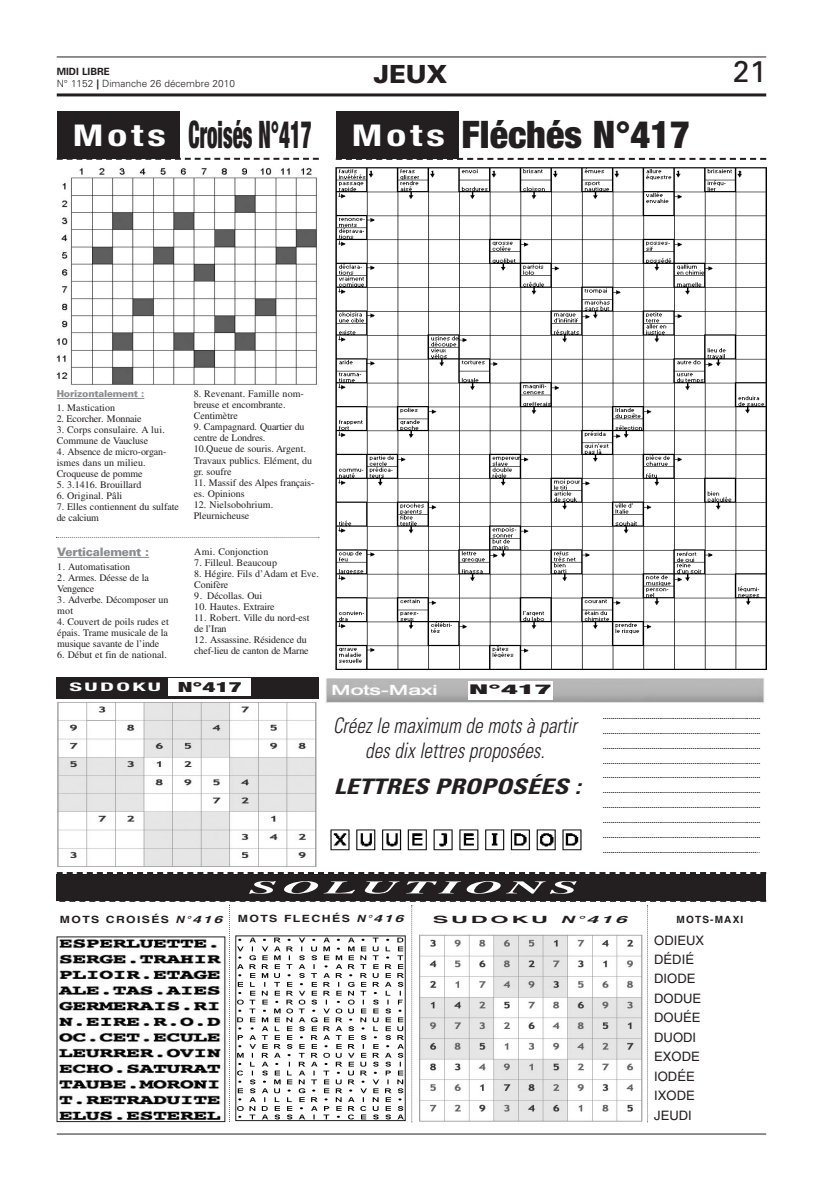
<style>
.page{position:relative;width:823px;height:1191px;background:#fff}
.page>*{position:absolute;margin:0;border:0;box-sizing:border-box;transform-origin:0 0}
.t1{font:900 condensed 38px "Helvetica Neue";color:#231f20;scale:.55 1}
.t2{font:900 condensed 38px "Helvetica Neue";color:#231f20}
.t3{font:30px "Univers";color:#231f20}
.t4{font:900 25px "Univers";color:#231f20}
.t5{font:italic 300 condensed 21.3px/25.6px "Univers";color:#231f20;text-align:center;scale:.9 1}
.t6{font:italic 700 condensed 21.3px "Univers";color:#231f20;scale:1.25 1}
.t7{font:italic 700 18px "Times";letter-spacing:.1em;color:#fff;scale:2.85 1}
.t8{font:900 condensed 14px "Helvetica Neue";color:#231f20;scale:1.78 1}
.t9{font:900 condensed 13.5px "Helvetica Neue";color:#231f20;scale:2.4 1}
.t10{font:13px/19.4px "Helvetica";color:#231f20}
.t11{font:700 condensed 11.8px "Helvetica Neue";letter-spacing:.095em;color:#fff;scale:2.07 1}
.t12{font:900 11.7px "Univers";letter-spacing:-.02em;color:#8a8c8f}
.t13{font:10px/11px "Times";letter-spacing:-.005em;color:#231f20}
.t14{font:300 10px/12.2px "Univers";color:#231f20}
.t15{font:700 10px "Helvetica";letter-spacing:.11em;color:#231f20;scale:1.22 1}
.t16{font:700 10px "Helvetica";letter-spacing:.11em;color:#231f20;scale:1.23 1}
.t17{font:700 10px "Helvetica";letter-spacing:.11em;color:#231f20;scale:2.35 1}
.t18{font:700 10px "Helvetica";letter-spacing:.11em;color:#231f20}
.t19{font:900 9.5px "Univers";letter-spacing:-.02em;color:#8a8c8f}
.t20{font:700 7px/14.8px "Helvetica";color:#231f20;text-align:justify}
.s1{font-weight:700}
.s2{font-weight:900}
.s3{font-weight:700;font-size:30px;color:#fff}
.s4{font-weight:400}
.s5{font-style:italic}
</style>
<div class="page">
<hr style="left:57px;top:1133px;width:708px;height:1px;background:#231f20">
<hr style="left:57px;top:57px;width:708px;height:1px;background:#231f20">
<hr style="left:57px;top:93px;width:708px;height:3px;background:#231f20">
<div style="left:57px;top:111px;width:122px;height:48px;background:#231f20"></div>
<div style="left:57px;top:677px;width:261px;height:22px;background:#231f20"></div>
<svg style="left:57px;top:158px;width:261px;height:2px"></svg>
<div style="left:335px;top:111px;width:123px;height:48px;background:#231f20"></div>
<svg style="left:335px;top:158px;width:430px;height:2px"></svg>
<svg style="left:57px;top:872px;width:708px;height:2px"></svg>
<img style="left:57px;top:168px;width:260px;height:217px">
<img style="left:57px;top:702px;width:260px;height:165px">
<hr style="left:57px;top:398px;width:87px;height:1px;background:#8a8c8f">
<hr style="left:65px;top:557px;width:84px;height:1px;background:#8a8c8f">
<div style="left:168px;top:678px;width:83px;height:18px;background:#fff"></div>
<div style="left:57px;top:874px;width:708px;height:26px;background:#231f20"></div>
<svg style="left:56px;top:537px;width:263px;height:1px"></svg>
<img style="left:326px;top:678px;width:438px;height:25px">
<img style="left:330px;top:829px;width:252px;height:22px">
<div style="left:468px;top:681px;width:84px;height:18px;background:#fff"></div>
<img style="left:335px;top:167px;width:430px;height:502px">
<svg style="left:59px;top:900px;width:706px;height:222px"></svg>
<h3 class="t14" style="left:57px;top:66px;width:179px"><span class="s1">MIDI LIBRE<br></span>N° 1152 <span class="s2">|</span> Dimanche 26 décembre 2010</h3>
<h3 class="t4" style="left:373px;top:65px;width:75px">JEUX</h3>
<h2 class="t3" style="left:732px;top:61px;width:35px">21</h2>
<h1 class="t1" style="left:73px;top:111px;width:436px"><span class="s3">Mots</span> Croisés N°417</h1>
<h1 class="t2" style="left:351px;top:111px;width:339px"><span class="s3">Mots</span> Fléchés N°417</h1>
<h3 class="t19" style="left:57px;top:390px;width:89px">Horizontalement :</h3>
<h3 class="t13" style="left:57px;top:403px;width:60px">1. Mastication</h3>
<h3 class="t13" style="left:57px;top:414px;width:86px">2. Ecorcher. Monnaie</h3>
<h3 class="t13" style="left:57px;top:425px;width:110px">3. Corps consulaire. A lui.<br>Commune de Vaucluse</h3>
<h3 class="t13" style="left:57px;top:447px;width:111px">4. Absence de micro-organ&shy;ismes dans un milieu.<br>Croqueuse de pomme</h3>
<h3 class="t13" style="left:57px;top:480px;width:86px">5. 3.1416. Brouillard</h3>
<h3 class="t13" style="left:57px;top:491px;width:67px">6. Original. Pâli</h3>
<h3 class="t13" style="left:57px;top:502px;width:124px">7. Elles contiennent du sulfate de calcium</h3>
<h3 class="t13" style="left:194px;top:389px;width:112px">8. Revenant. Famille nom&shy;breuse et encombrante.<br>Centimètre</h3>
<h3 class="t13" style="left:194px;top:422px;width:120px">9. Campagnard. Quartier du centre de Londres.<br>10.Queue de souris. Argent.<br>Travaux publics. Elément, du gr. soufre</h3>
<h3 class="t13" style="left:194px;top:477px;width:122px">11. Massif des Alpes français&shy;es. Opinions</h3>
<h3 class="t13" style="left:194px;top:499px;width:81px">12. Nielsobohrium.<br>Pleurnicheuse</h3>
<h3 class="t12" style="left:57px;top:548px;width:93px">Verticalement :</h3>
<h3 class="t13" style="left:57px;top:562px;width:74px">1. Automatisation</h3>
<h3 class="t13" style="left:57px;top:573px;width:93px">2. Armes. Déesse de la<br>Vengence</h3>
<h3 class="t13" style="left:57px;top:595px;width:112px">3. Adverbe. Décomposer un mot</h3>
<h3 class="t13" style="left:57px;top:617px;width:113px;text-align:justify">4. Couvert de poils rudes et épais. Trame musicale de la musique savante de l’inde</h3>
<h3 class="t13" style="left:57px;top:650px;width:111px">6. Début et fin de national.</h3>
<h3 class="t11" style="left:69px;top:679px;width:46px">SUDOKU</h3>
<h3 class="t13" style="left:194px;top:547px;width:76px">Ami. Conjonction</h3>
<h3 class="t13" style="left:194px;top:558px;width:84px">7. Filleul. Beaucoup</h3>
<h3 class="t13" style="left:194px;top:569px;width:126px">8. Hégire. Fils d’Adam et Eve.<br>Conifère</h3>
<h3 class="t13" style="left:194px;top:591px;width:70px">9. Décollas. Oui</h3>
<h3 class="t13" style="left:194px;top:602px;width:82px">10. Hautes. Extraire</h3>
<h3 class="t13" style="left:194px;top:613px;width:117px">11. Robert. Ville du nord-est de l’Iran</h3>
<h3 class="t13" style="left:194px;top:635px;width:116px">12. Assassine. Résidence du chef-lieu de canton de Marne</h3>
<h3 class="t8" style="left:178px;top:678px;width:37px">N°417</h3>
<h3 class="t9" style="left:469px;top:681px;width:36px">N°417</h3>
<h3 class="t5" style="left:333px;top:714px;width:272px">Créez le maximum de mots à partir des dix lettres proposées.</h3>
<h3 class="t6" style="left:333px;top:778px;width:199px">LETTRES PROPOSÉES :</h3>
<h3 class="t7" style="left:249px;top:881px;width:117px">SOLUTIONS</h3>
<p class="t20" style="left:602px;top:709px;width:159px">................................................................................. ................................................................................. ................................................................................. ................................................................................. ................................................................................. ................................................................................. ................................................................................. ................................................................................. ................................................................................. ...............................................................................<span class="s4">..</span></p>
<h3 class="t16" style="left:237px;top:914px;width:136px">MOTS FLECHÉS <span class="s5">N°416</span></h3>
<h3 class="t18" style="left:676px;top:915px;width:68px">MOTS-MAXI</h3>
<h3 class="t10" style="left:654px;top:931px;width:51px">ODIEUX<br>DÉDIÉ<br>DIODE<br>DODUE<br>DOUÉE<br>DUODI<br>EXODE<br>IODÉE<br>IXODE<br>JEUDI</h3>
<h3 class="t15" style="left:60px;top:915px;width:134px">MOTS CROISÉS <span class="s5">N°416</span></h3>
<h3 class="t17" style="left:432px;top:915px;width:84px">SUDOKU <span class="s5">N°416</span></h3>
</div>
